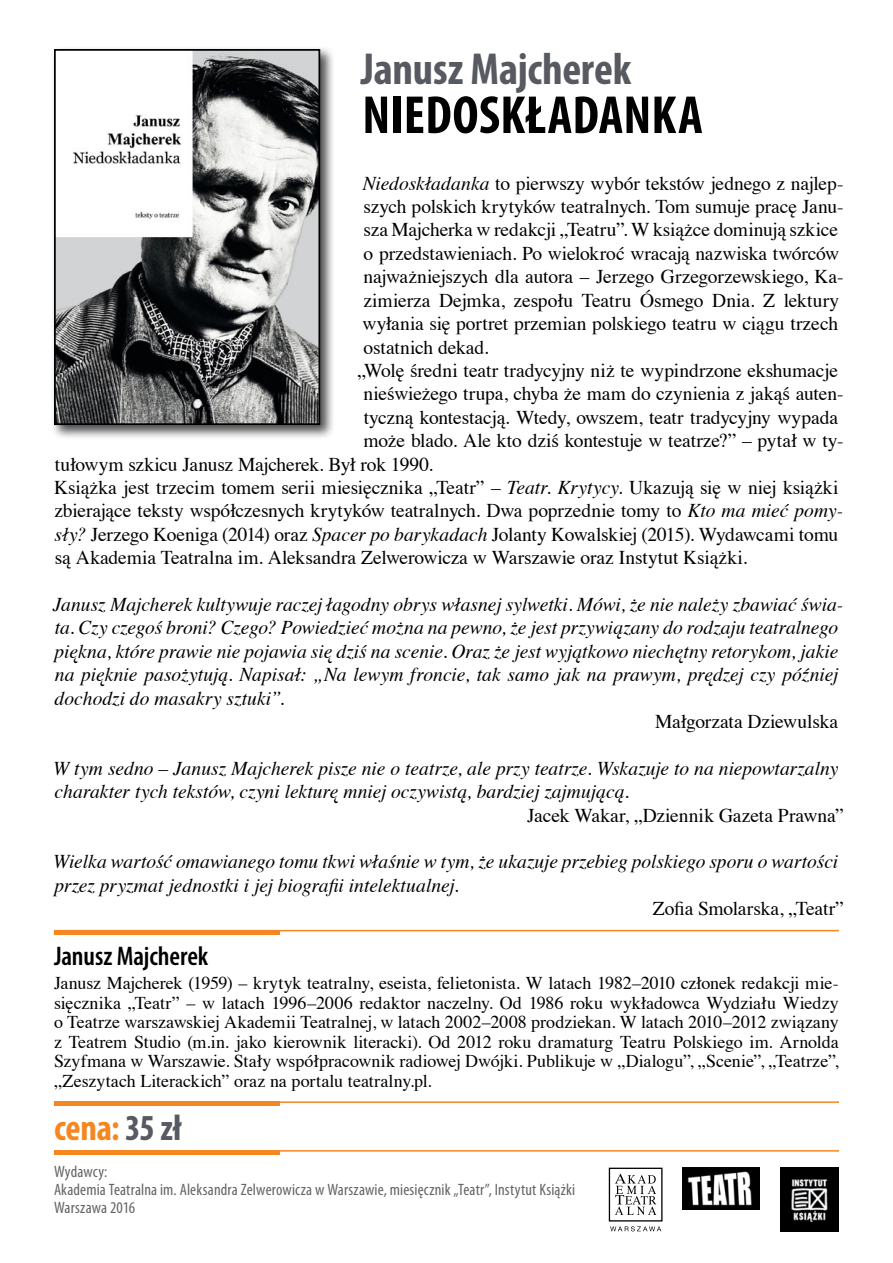
<style>
.page{position:relative;width:893px;height:1263px;background:#fff}
.page>*{position:absolute;margin:0;border:0;box-sizing:border-box;transform-origin:0 0}
.t1{font:700 condensed 54px "Myriad Pro";letter-spacing:.005em;color:#000}
.t2{font:700 condensed 45px "Myriad Pro";letter-spacing:-.005em;color:#585a61}
.t3{font:700 condensed 36.75px "Myriad Pro";letter-spacing:-.005em;color:#f6861f}
.t4{font:600 condensed 27px "Myriad Pro";letter-spacing:-.005em;color:#000}
.t5{font:19.5px/23.4px "Times";letter-spacing:-.005em;color:#000}
.t6{font:italic 19.5px/23.4px "Times";color:#000}
.t7{font:18px/19.5px "Times";letter-spacing:.005em;color:#000;text-align:justify}
.t8{font:condensed 16.5px/18px "Myriad Pro";letter-spacing:.01em;color:#636466}
.s1{font-style:italic}
.s2{color:#585a61}
</style>
<div class="page">
<div style="left:51px;top:46px;width:284px;height:394px;background:#000;opacity:.7"></div>
<img style="left:57px;top:52px;width:260px;height:370px">
<div style="left:54px;top:49px;width:266px;height:376px;border:2px solid #000"></div>
<hr style="left:54px;top:930px;width:785px;height:1px;background:#f6861f">
<hr style="left:54px;top:930px;width:225px;height:4px;background:#f6861f">
<hr style="left:54px;top:1101px;width:785px;height:2px;background:#f6861f">
<div style="left:54px;top:1101px;width:225px;height:5px;background:#f6861f"></div>
<hr style="left:54px;top:1150px;width:785px;height:1px;background:#f6861f">
<div style="left:54px;top:1150px;width:225px;height:5px;background:#f6861f"></div>
<div style="left:609px;top:1168px;width:53px;height:53px;border:1px solid #000"></div>
<svg style="left:615px;top:1174px;width:41px;height:41px"></svg>
<svg style="left:610px;top:1226px;width:51px;height:5px"></svg>
<img style="left:683px;top:1168px;width:77px;height:41px">
<img style="left:780px;top:1168px;width:59px;height:63px">
<p class="t2" style="left:361px;top:40px;width:272px">Janusz Majcherek</p>
<p class="t1" style="left:362px;top:81px;width:342px">NIEDOSKŁADANKA</p>
<p class="t5" style="left:362px;top:170px;width:482px"><span class="s1">Niedoskładanka</span> to pierwszy wybór tekstów jednego z najlep&shy;szych polskich krytyków teatralnych. Tom sumuje pracę Janu&shy;sza Majcherka w redakcji „Teatru”. W książce dominują szkice o przedstawieniach. Po wielokroć wracają nazwiska twórców najważniejszych dla autora – Jerzego Grzegorzewskiego, Ka&shy;zimierza Dejmka, zespołu Teatru Ósmego Dnia. Z lektury wyłania się portret przemian polskiego teatru w ciągu trzech ostatnich dekad.</p>
<p class="t5" style="left:357px;top:357px;width:482px">„Wolę średni teatr tradycyjny niż te wypindrzone ekshumacje</p>
<p class="t5" style="left:364px;top:380px;width:481px">nieświeżego trupa, chyba że mam do czynienia z jakąś auten-</p>
<p class="t5" style="left:364px;top:404px;width:476px">tyczną kontestacją. Wtedy, owszem, teatr tradycyjny wypada</p>
<p class="t5" style="left:364px;top:427px;width:481px">może blado. Ale kto dziś kontestuje w teatrze?” – pytał w ty-</p>
<p class="t5" style="left:55px;top:451px;width:380px">tułowym szkicu Janusz Majcherek. Był rok 1990.</p>
<p class="t5" style="left:54px;top:474px;width:791px">Książka jest trzecim tomem serii miesięcznika „Teatr” – <span class="s1">Teatr. Krytycy</span>. Ukazują się w niej książki zbierające teksty współczesnych krytyków teatralnych. Dwa poprzednie tomy to <span class="s1">Kto ma mieć pomy&shy;sły?</span> Jerzego Koeniga (2014) oraz <span class="s1">Spacer po barykadach</span> Jolanty Kowalskiej (2015). Wydawcami tomu są Akademia Teatralna im. Aleksandra Zelwerowicza w Warszawie oraz Instytut Książki.</p>
<p class="t6" style="left:53px;top:591px;width:792px">Janusz Majcherek kultywuje raczej łagodny obrys własnej sylwetki. Mówi, że nie należy zbawiać świa&shy;ta. Czy czegoś broni? Czego? Powiedzieć można na pewno, że jest przywiązany do rodzaju teatralnego piękna, które prawie nie pojawia się dziś na scenie. Oraz że jest wyjątkowo niechętny retorykom, jakie na pięknie pasożytują. Napisał: „Na lewym froncie, tak samo jak na prawym, prędzej czy później dochodzi do masakry sztuki”.</p>
<p class="t5" style="left:655px;top:708px;width:185px">Małgorzata Dziewulska</p>
<p class="t6" style="left:53px;top:755px;width:787px">W tym sedno – Janusz Majcherek pisze nie o teatrze, ale przy teatrze. Wskazuje to na niepowtarzalny charakter tych tekstów, czyni lekturę mniej oczywistą, bardziej zajmującą.</p>
<p class="t5" style="left:527px;top:802px;width:318px">Jacek Wakar, „Dziennik Gazeta Prawna”</p>
<p class="t6" style="left:53px;top:849px;width:787px">Wielka wartość omawianego tomu tkwi właśnie w tym, że ukazuje przebieg polskiego sporu o wartości przez pryzmat jednostki i jej biografii intelektualnej.</p>
<p class="t5" style="left:653px;top:895px;width:193px">Zofia Smolarska, „Teatr”</p>
<p class="t4" style="left:54px;top:941px;width:156px">Janusz Majcherek</p>
<p class="t7" style="left:54px;top:972px;width:786px">Janusz Majcherek (1959) – krytyk teatralny, eseista, felietonista. W latach 1982–2010 członek redakcji mie&shy;sięcznika „Teatr” – w latach 1996–2006 redaktor naczelny. Od 1986 roku wykładowca Wydziału Wiedzy o Teatrze warszawskiej Akademii Teatralnej, w latach 2002–2008 prodziekan. W latach 2010–2012 związany z Teatrem Studio (m.in. jako kierownik literacki). Od 2012 roku dramaturg Teatru Polskiego im. Arnolda Szyfmana w Warszawie. Stały współpracownik radiowej Dwójki. Publikuje w „Dialogu”, „Scenie”, „Teatrze”, „Zeszytach Literackich” oraz na portalu teatralny.pl.</p>
<p class="t3" style="left:54px;top:1104px;width:129px">cena: <span class="s2">35 zł</span></p>
<p class="t8" style="left:54px;top:1162px;width:523px">Wydawcy:<br>Akademia Teatralna im. Aleksandra Zelwerowicza w Warszawie, miesięcznik „Teatr”, Instytut Książki<br>Warszawa 2016</p>
</div>
